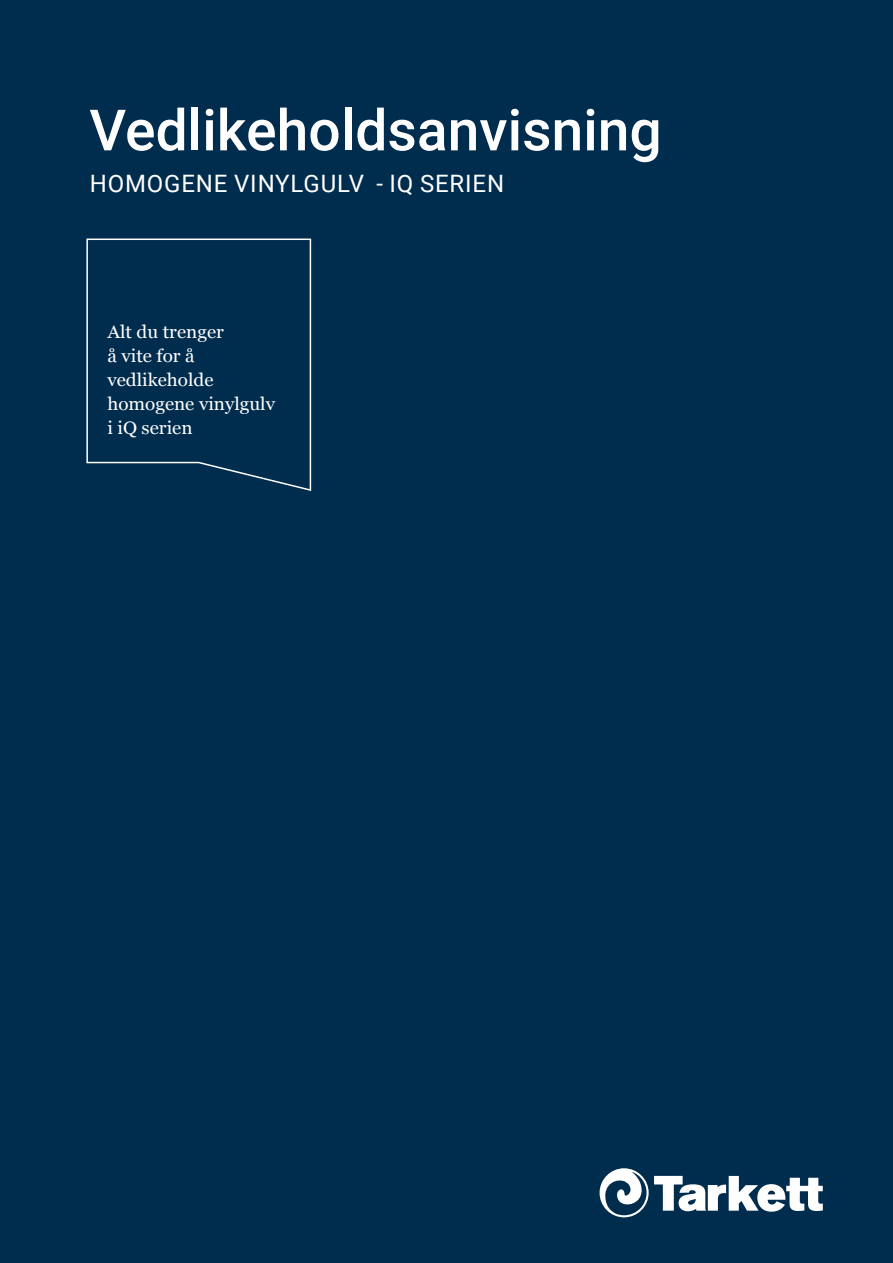
<style>
.page{position:relative;width:893px;height:1263px;background:#002c4d}
.page>*{position:absolute;margin:0;border:0;box-sizing:border-box;transform-origin:0 0}
.t1{font:500 57px "Roboto";color:#fff}
.t2{font:24px "Roboto";letter-spacing:.035em;color:#fff}
.t3{font:18px/24px "Georgia";color:#fff;scale:1.05 1}
</style>
<div class="page">
<svg style="left:86px;top:238px;width:226px;height:253px"></svg>
<svg style="left:600px;top:1168px;width:223px;height:49px"></svg>
<h1 class="t1" style="left:89px;top:90px;width:574px">Vedlikeholdsanvisning</h1>
<h2 class="t2" style="left:90px;top:167px;width:416px">HOMOGENE VINYLGULV - IQ SERIEN</h2>
<p class="t3" style="left:107px;top:321px;width:161px">Alt du trenger<br>å vite for å vedlikeholde homogene vinylgulv i iQ serien</p>
</div>
